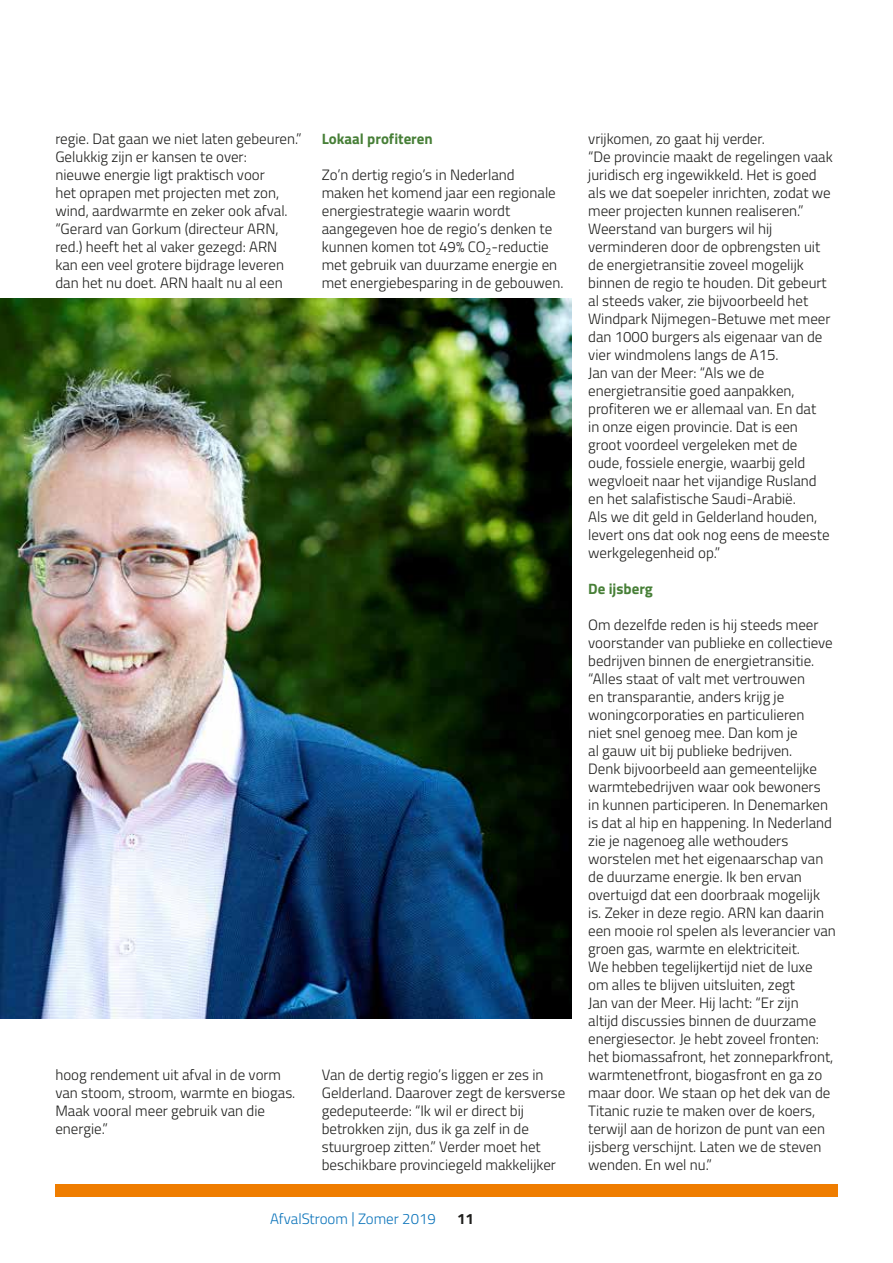
<style>
.page{position:relative;width:893px;height:1263px;background:#fff}
.page>*{position:absolute;margin:0;border:0;box-sizing:border-box;transform-origin:0 0}
.t1{font:300 15px/18px "Titillium Web";color:#1d1d1b}
.t2{font:700 15px "Titillium Web";color:#477f37}
.t3{font:300 15px "Titillium Web";color:#0a73ba}
.t4{font:700 15px "Titillium Web";color:#1d1d1b}
</style>
<div class="page">
<div style="left:55px;top:1184px;width:783px;height:13px;background:#ef7d00"></div>
<img style="left:0;top:299px;width:571px;height:719px">
<p class="t1" style="left:55px;top:129px;width:248px">regie. Dat gaan we niet laten gebeuren.” Gelukkig zijn er kansen te over:<br>nieuwe energie ligt praktisch voor<br>het oprapen met projecten met zon, wind, aardwarmte en zeker ook afval. “Gerard van Gorkum (directeur ARN, red.) heeft het al vaker gezegd: ARN kan een veel grotere bijdrage leveren dan het nu doet. ARN haalt nu al een</p>
<p class="t2" style="left:322px;top:127px;width:113px">Lokaal profiteren</p>
<p class="t1" style="left:322px;top:165px;width:243px">Zo’n dertig regio’s in Nederland<br>maken het komend jaar een regionale energiestrategie waarin wordt aangegeven hoe de regio’s denken te kunnen komen tot 49% CO<sub>2</sub>-reductie met gebruik van duurzame energie en met energiebesparing in de gebouwen.</p>
<p class="t1" style="left:55px;top:1065px;width:241px">hoog rendement uit afval in de vorm van stoom, stroom, warmte en biogas.<br>Maak vooral meer gebruik van die energie.”</p>
<p class="t1" style="left:322px;top:1065px;width:245px">Van de dertig regio’s liggen er zes in Gelderland. Daarover zegt de kersverse gedeputeerde: “Ik wil er direct bij betrokken zijn, dus ik ga zelf in de stuurgroep zitten.” Verder moet het beschikbare provinciegeld makkelijker</p>
<p class="t3" style="left:270px;top:1208px;width:167px">AfvalStroom | Zomer 2019</p>
<p class="t4" style="left:457px;top:1207px;width:18px">11</p>
<p class="t1" style="left:588px;top:129px;width:246px">vrijkomen, zo gaat hij verder.<br>“De provincie maakt de regelingen vaak juridisch erg ingewikkeld. Het is goed als we dat soepeler inrichten, zodat we meer projecten kunnen realiseren.” Weerstand van burgers wil hij verminderen door de opbrengsten uit de energietransitie zoveel mogelijk binnen de regio te houden. Dit gebeurt al steeds vaker, zie bijvoorbeeld het Windpark Nijmegen-Betuwe met meer dan 1000 burgers als eigenaar van de vier windmolens langs de A15.<br>Jan van der Meer: “Als we de energietransitie goed aanpakken, profiteren we er allemaal van. En dat<br>in onze eigen provincie. Dat is een groot voordeel vergeleken met de oude, fossiele energie, waarbij geld wegvloeit naar het vijandige Rusland en het salafistische Saudi-Arabië.<br>Als we dit geld in Gelderland houden, levert ons dat ook nog eens de meeste werkgelegenheid op.”</p>
<p class="t2" style="left:588px;top:577px;width:66px">De ijsberg</p>
<p class="t1" style="left:588px;top:615px;width:249px">Om dezelfde reden is hij steeds meer voorstander van publieke en collectieve bedrijven binnen de energietransitie. “Alles staat of valt met vertrouwen<br>en transparantie, anders krijg je woningcorporaties en particulieren<br>niet snel genoeg mee. Dan kom je<br>al gauw uit bij publieke bedrijven.<br>Denk bijvoorbeeld aan gemeentelijke warmtebedrijven waar ook bewoners<br>in kunnen participeren. In Denemarken is dat al hip en happening. In Nederland zie je nagenoeg alle wethouders worstelen met het eigenaarschap van de duurzame energie. Ik ben ervan overtuigd dat een doorbraak mogelijk is. Zeker in deze regio. ARN kan daarin een mooie rol spelen als leverancier van groen gas, warmte en elektriciteit.<br>We hebben tegelijkertijd niet de luxe om alles te blijven uitsluiten, zegt<br>Jan van der Meer. Hij lacht: “Er zijn<br>altijd discussies binnen de duurzame energiesector. Je hebt zoveel fronten: het biomassafront, het zonneparkfront, warmtenetfront, biogasfront en ga zo maar door. We staan op het dek van de Titanic ruzie te maken over de koers, terwijl aan de horizon de punt van een ijsberg verschijnt. Laten we de steven wenden. En wel nu.”</p>
</div>
